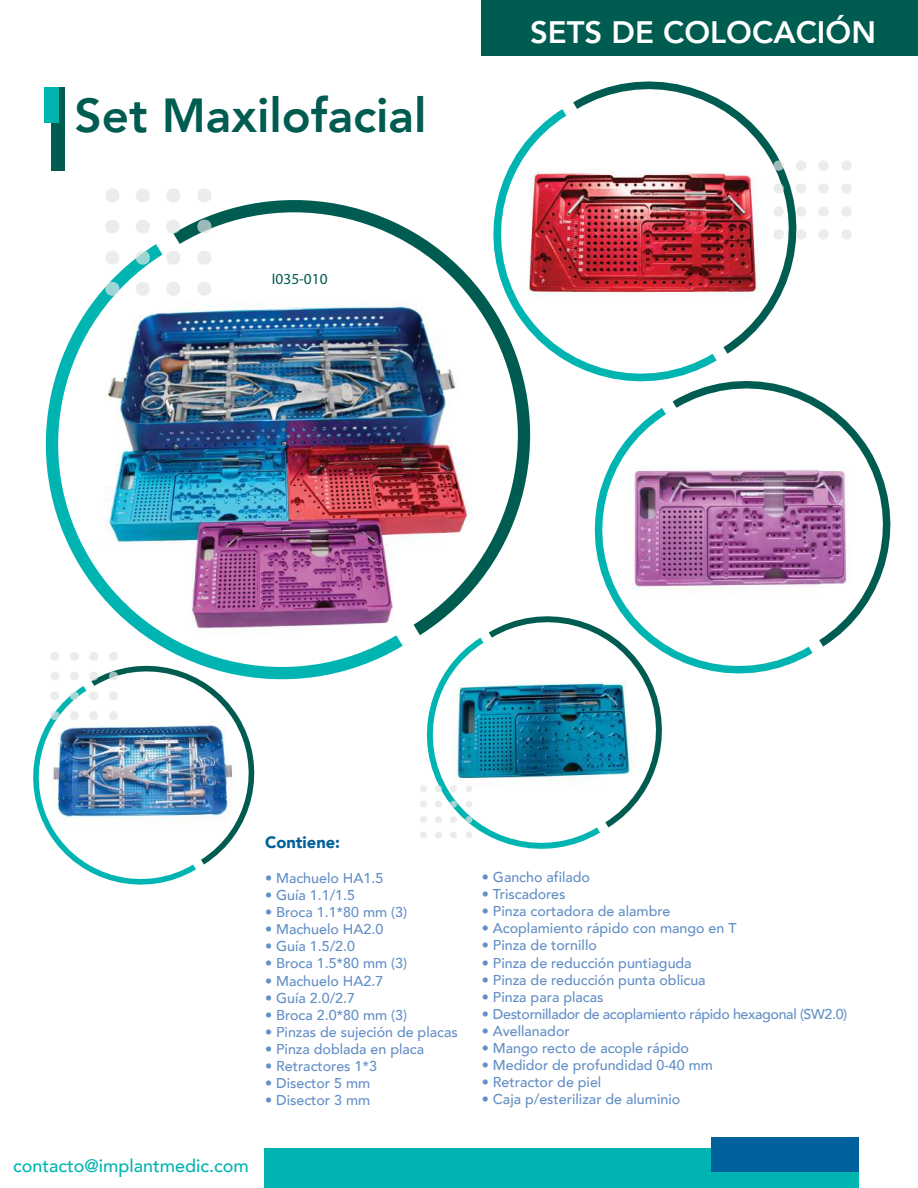
<style>
.page{position:relative;width:918px;height:1188px;background:#fff}
.page>*{position:absolute;margin:0;border:0;box-sizing:border-box;transform-origin:0 0}
.t1{font:800 47.7px "Avenir";color:#005c50}
.t2{font:800 31.05px "Avenir";color:#fff}
.t3{font:500 18px "Avenir";color:#00b4b1}
.t4{font:900 16.5px "Avenir";color:#00619c}
.t5{font:15.3px "Myriad Pro";color:#005c50}
.t6{font:500 14.25px "Avenir";color:#638fc6}
.t7{font:500 14.25px "Avenir";letter-spacing:-.025em;color:#638fc6}
</style>
<div class="page">
<div style="left:265px;top:1148px;width:594px;height:40px;background:#00b4b1"></div>
<div style="left:712px;top:1137px;width:147px;height:35px;background:#00619c"></div>
<div style="left:481px;top:0;width:437px;height:55px;background:#005c50"></div>
<img style="left:45px;top:244px;width:358px;height:436px">
<img style="left:173px;top:190px;width:358px;height:445px">
<svg style="left:473px;top:109px;width:244px;height:293px"></svg>
<img style="left:573px;top:81px;width:232px;height:273px">
<img style="left:33px;top:651px;width:236px;height:234px">
<svg style="left:594px;top:408px;width:219px;height:266px"></svg>
<svg style="left:673px;top:361px;width:218px;height:286px"></svg>
<svg style="left:411px;top:600px;width:267px;height:249px"></svg>
<svg style="left:773px;top:160px;width:11px;height:11px"></svg>
<div style="left:796px;top:160px;width:10px;height:11px;background:#ebecec;border-radius:50%"></div>
<div style="left:818px;top:160px;width:11px;height:11px;background:#ebecec;border-radius:50%"></div>
<svg style="left:773px;top:183px;width:11px;height:11px"></svg>
<div style="left:796px;top:183px;width:10px;height:11px;background:#ebecec;border-radius:50%"></div>
<div style="left:818px;top:183px;width:11px;height:11px;background:#ebecec;border-radius:50%"></div>
<div style="left:773px;top:206px;width:11px;height:11px;background:#ebecec;border-radius:50%"></div>
<div style="left:796px;top:206px;width:10px;height:11px;background:#ebecec;border-radius:50%"></div>
<div style="left:818px;top:206px;width:11px;height:11px;background:#ebecec;border-radius:50%"></div>
<div style="left:773px;top:229px;width:11px;height:11px;background:#ebecec;border-radius:50%"></div>
<div style="left:796px;top:229px;width:10px;height:11px;background:#ebecec;border-radius:50%"></div>
<div style="left:818px;top:229px;width:11px;height:11px;background:#ebecec;border-radius:50%"></div>
<div style="left:841px;top:160px;width:11px;height:11px;background:#ebecec;border-radius:50%"></div>
<div style="left:841px;top:183px;width:11px;height:11px;background:#ebecec;border-radius:50%"></div>
<div style="left:841px;top:206px;width:11px;height:11px;background:#ebecec;border-radius:50%"></div>
<div style="left:841px;top:229px;width:11px;height:11px;background:#ebecec;border-radius:50%"></div>
<div style="left:420px;top:785px;width:7px;height:7px;background:#ebecec;border-radius:50%"></div>
<svg style="left:435px;top:785px;width:7px;height:7px"></svg>
<div style="left:450px;top:785px;width:7px;height:7px;background:#ebecec;border-radius:50%"></div>
<div style="left:420px;top:801px;width:7px;height:7px;background:#ebecec;border-radius:50%"></div>
<div style="left:435px;top:801px;width:7px;height:7px;background:#ebecec;border-radius:50%"></div>
<svg style="left:450px;top:801px;width:7px;height:7px"></svg>
<div style="left:420px;top:816px;width:7px;height:7px;background:#ebecec;border-radius:50%"></div>
<div style="left:435px;top:816px;width:7px;height:7px;background:#ebecec;border-radius:50%"></div>
<div style="left:450px;top:816px;width:7px;height:7px;background:#ebecec;border-radius:50%"></div>
<div style="left:420px;top:832px;width:7px;height:6px;background:#ebecec;border-radius:50%"></div>
<div style="left:435px;top:832px;width:7px;height:6px;background:#ebecec;border-radius:50%"></div>
<div style="left:450px;top:832px;width:7px;height:6px;background:#ebecec;border-radius:50%"></div>
<div style="left:465px;top:785px;width:7px;height:7px;background:#ebecec;border-radius:50%"></div>
<div style="left:465px;top:801px;width:7px;height:7px;background:#ebecec;border-radius:50%"></div>
<svg style="left:465px;top:816px;width:7px;height:7px"></svg>
<div style="left:465px;top:832px;width:7px;height:6px;background:#ebecec;border-radius:50%"></div>
<div style="left:51px;top:652px;width:8px;height:9px;background:#ebecec;border-radius:50%"></div>
<div style="left:70px;top:652px;width:9px;height:9px;background:#ebecec;border-radius:50%"></div>
<div style="left:89px;top:652px;width:9px;height:9px;background:#ebecec;border-radius:50%"></div>
<div style="left:51px;top:672px;width:8px;height:8px;background:#ebecec;border-radius:50%"></div>
<div style="left:70px;top:672px;width:9px;height:8px;background:#ebecec;border-radius:50%"></div>
<div style="left:89px;top:672px;width:9px;height:8px;background:#ebecec;border-radius:50%"></div>
<div style="left:51px;top:691px;width:8px;height:9px;background:#ebecec;border-radius:50%"></div>
<svg style="left:70px;top:691px;width:9px;height:9px"></svg>
<div style="left:89px;top:691px;width:9px;height:9px;background:#ebecec;border-radius:50%"></div>
<svg style="left:51px;top:711px;width:8px;height:9px"></svg>
<div style="left:70px;top:711px;width:9px;height:9px;background:#ebecec;border-radius:50%"></div>
<div style="left:89px;top:711px;width:9px;height:9px;background:#ebecec;border-radius:50%"></div>
<div style="left:109px;top:652px;width:9px;height:9px;background:#ebecec;border-radius:50%"></div>
<svg style="left:109px;top:672px;width:9px;height:8px"></svg>
<div style="left:109px;top:691px;width:9px;height:9px;background:#ebecec;border-radius:50%"></div>
<div style="left:109px;top:711px;width:9px;height:9px;background:#ebecec;border-radius:50%"></div>
<div style="left:105px;top:188px;width:14px;height:14px;background:#ebecec;border-radius:50%"></div>
<div style="left:136px;top:188px;width:14px;height:14px;background:#ebecec;border-radius:50%"></div>
<div style="left:166px;top:188px;width:14px;height:14px;background:#ebecec;border-radius:50%"></div>
<div style="left:105px;top:220px;width:14px;height:14px;background:#ebecec;border-radius:50%"></div>
<div style="left:136px;top:220px;width:14px;height:14px;background:#ebecec;border-radius:50%"></div>
<div style="left:166px;top:220px;width:14px;height:14px;background:#ebecec;border-radius:50%"></div>
<div style="left:105px;top:251px;width:14px;height:14px;background:#ebecec;border-radius:50%"></div>
<svg style="left:136px;top:251px;width:14px;height:14px"></svg>
<div style="left:166px;top:251px;width:14px;height:14px;background:#ebecec;border-radius:50%"></div>
<svg style="left:105px;top:282px;width:14px;height:14px"></svg>
<div style="left:136px;top:282px;width:14px;height:14px;background:#ebecec;border-radius:50%"></div>
<div style="left:166px;top:282px;width:14px;height:14px;background:#ebecec;border-radius:50%"></div>
<div style="left:197px;top:188px;width:14px;height:14px;background:#ebecec;border-radius:50%"></div>
<svg style="left:197px;top:220px;width:14px;height:14px"></svg>
<div style="left:197px;top:251px;width:14px;height:14px;background:#ebecec;border-radius:50%"></div>
<div style="left:197px;top:282px;width:14px;height:14px;background:#ebecec;border-radius:50%"></div>
<div style="left:52px;top:87px;width:13px;height:83px;background:#005c50"></div>
<div style="left:44px;top:87px;width:14px;height:36px;background:#00b4b1"></div>
<h1 class="t1" style="left:74px;top:78px;width:354px">Set Maxilofacial</h1>
<p class="t5" style="left:272px;top:270px;width:57px">I035-010</p>
<h2 class="t2" style="left:530px;top:8px;width:347px">SETS DE COLOCACIÓN</h2>
<p class="t4" style="left:265px;top:828px;width:77px">Contiene:</p>
<p class="t6" style="left:265px;top:866px;width:120px">• Machuelo HA1.5</p>
<p class="t6" style="left:265px;top:883px;width:92px">• Guía 1.1/1.5</p>
<p class="t6" style="left:265px;top:900px;width:144px">• Broca 1.1*80 mm (3)</p>
<p class="t6" style="left:265px;top:917px;width:120px">• Machuelo HA2.0</p>
<p class="t6" style="left:265px;top:934px;width:92px">• Guía 1.5/2.0</p>
<p class="t6" style="left:265px;top:951px;width:144px">• Broca 1.5*80 mm (3)</p>
<p class="t6" style="left:265px;top:968px;width:120px">• Machuelo HA2.7</p>
<p class="t6" style="left:265px;top:985px;width:92px">• Guía 2.0/2.7</p>
<p class="t6" style="left:265px;top:1002px;width:144px">• Broca 2.0*80 mm (3)</p>
<p class="t6" style="left:265px;top:1020px;width:194px">• Pinzas de sujeción de placas</p>
<p class="t6" style="left:265px;top:1037px;width:161px">• Pinza doblada en placa</p>
<p class="t6" style="left:265px;top:1054px;width:113px">• Retractores 1*3</p>
<p class="t6" style="left:265px;top:1071px;width:107px">• Disector 5 mm</p>
<p class="t6" style="left:265px;top:1088px;width:107px">• Disector 3 mm</p>
<p class="t3" style="left:13px;top:1150px;width:237px">contacto@implantmedic.com</p>
<p class="t6" style="left:482px;top:865px;width:110px">• Gancho afilado</p>
<p class="t6" style="left:482px;top:882px;width:85px">• Triscadores</p>
<p class="t6" style="left:482px;top:899px;width:190px">• Pinza cortadora de alambre</p>
<p class="t6" style="left:482px;top:916px;width:256px">• Acoplamiento rápido con mango en T</p>
<p class="t6" style="left:482px;top:933px;width:117px">• Pinza de tornillo</p>
<p class="t6" style="left:482px;top:950px;width:211px">• Pinza de reducción puntiaguda</p>
<p class="t6" style="left:482px;top:967px;width:225px">• Pinza de reducción punta oblicua</p>
<p class="t6" style="left:482px;top:984px;width:123px">• Pinza para placas</p>
<p class="t7" style="left:482px;top:1002px;width:367px">• Destornillador de acoplamiento rápido hexagonal (SW2.0)</p>
<p class="t6" style="left:482px;top:1019px;width:89px">• Avellanador</p>
<p class="t6" style="left:482px;top:1036px;width:209px">• Mango recto de acople rápido</p>
<p class="t6" style="left:482px;top:1053px;width:233px">• Medidor de profundidad 0-40 mm</p>
<p class="t6" style="left:482px;top:1070px;width:121px">• Retractor de piel</p>
<p class="t6" style="left:482px;top:1087px;width:200px">• Caja p/esterilizar de aluminio</p>
</div>
